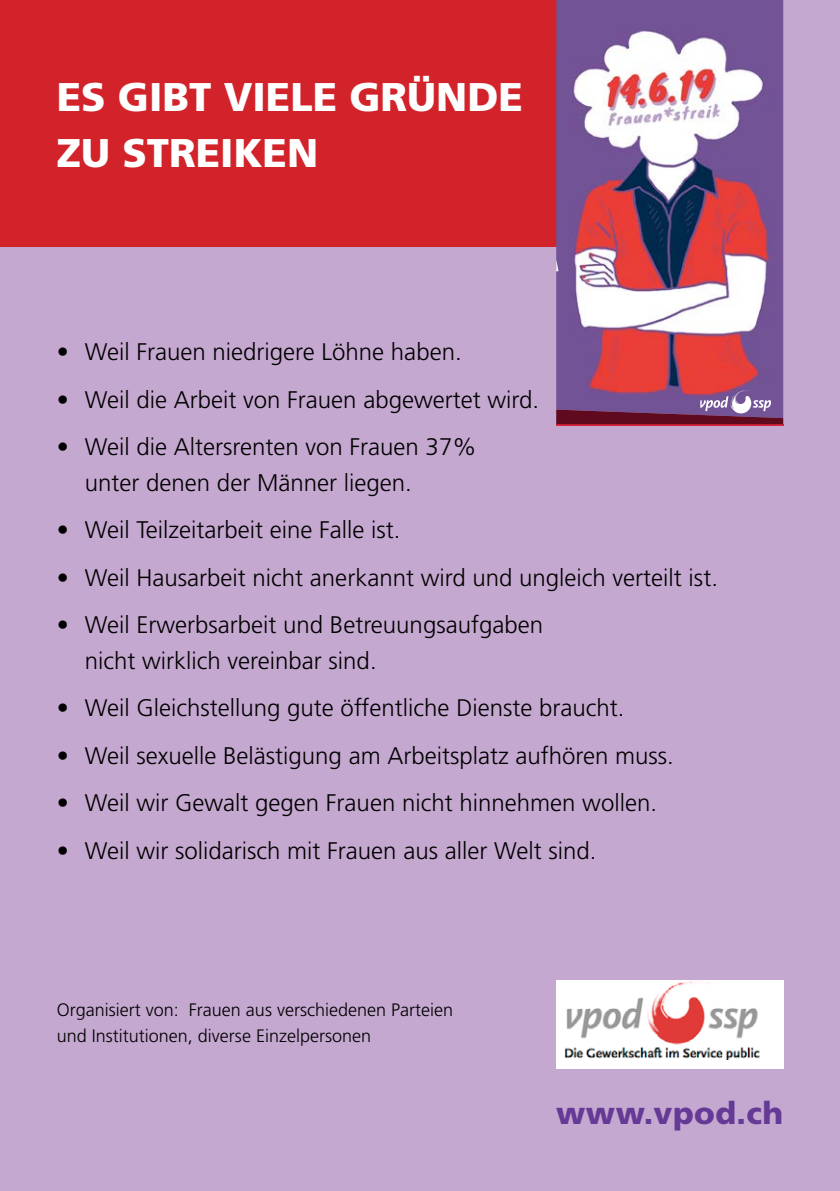
<style>
.page{position:relative;width:840px;height:1191px;background:#fff}
.page>*{position:absolute;margin:0;border:0;box-sizing:border-box;transform-origin:0 0}
.t1{font:900 40px/56px "Frutiger";color:#fff}
.t2{font:900 31px "Frutiger";letter-spacing:.015em;color:#653a96}
.t3{font:300 24px/36px "Frutiger";color:#000}
.t4{font:300 18px/26px "Frutiger";color:#000}
</style>
<div class="page">
<div style="left:0;top:0;width:839px;height:1191px;background:#c5a8d0"></div>
<div style="left:0;top:0;width:559px;height:247px;background:#d2232a"></div>
<img style="left:556px;top:0;width:226px;height:409px">
<hr style="left:556px;top:424px;width:226px;height:1px;background:#dd243b">
<img style="left:556px;top:409px;width:226px;height:15px">
<svg style="left:700px;top:390px;width:70px;height:23px;background:#9e7fac"></svg>
<svg style="left:556px;top:259px;width:2px;height:12px"></svg>
<div style="left:556px;top:980px;width:226px;height:89px;background:#fff"></div>
<img style="left:564px;top:981px;width:196px;height:78px">
<h1 class="t1" style="left:57px;top:69px;width:467px">ES GIBT VIELE GRÜNDE<br>ZU STREIKEN</h1>
<p class="t3" style="left:57px;top:334px;width:406px">• Weil Frauen niedrigere Löhne haben.</p>
<p class="t3" style="left:57px;top:382px;width:483px">• Weil die Arbeit von Frauen abgewertet wird.</p>
<p class="t3" style="left:85px;top:429px;width:393px;text-indent:-28px">• Weil die Altersrenten von Frauen 37% unter denen der Männer liegen.</p>
<p class="t3" style="left:57px;top:512px;width:345px">• Weil Teilzeitarbeit eine Falle ist.</p>
<p class="t3" style="left:57px;top:560px;width:662px">• Weil Hausarbeit nicht anerkannt wird und ungleich verteilt ist.</p>
<p class="t3" style="left:85px;top:607px;width:459px;text-indent:-28px">• Weil Erwerbsarbeit und Betreuungsaufgaben nicht wirklich vereinbar sind.</p>
<p class="t3" style="left:57px;top:690px;width:569px">• Weil Gleichstellung gute öffentliche Dienste braucht.</p>
<p class="t3" style="left:57px;top:738px;width:618px">• Weil sexuelle Belästigung am Arbeitsplatz aufhören muss.</p>
<p class="t3" style="left:57px;top:785px;width:601px">• Weil wir Gewalt gegen Frauen nicht hinnehmen wollen.</p>
<p class="t3" style="left:57px;top:832px;width:541px">• Weil wir solidarisch mit Frauen aus aller Welt sind.</p>
<p class="t4" style="left:57px;top:996px;width:398px">Organisiert von: Frauen aus verschiedenen Parteien und Institutionen, diverse Einzelpersonen</p>
<p class="t2" style="left:556px;top:1094px;width:228px">www.vpod.ch</p>
</div>
